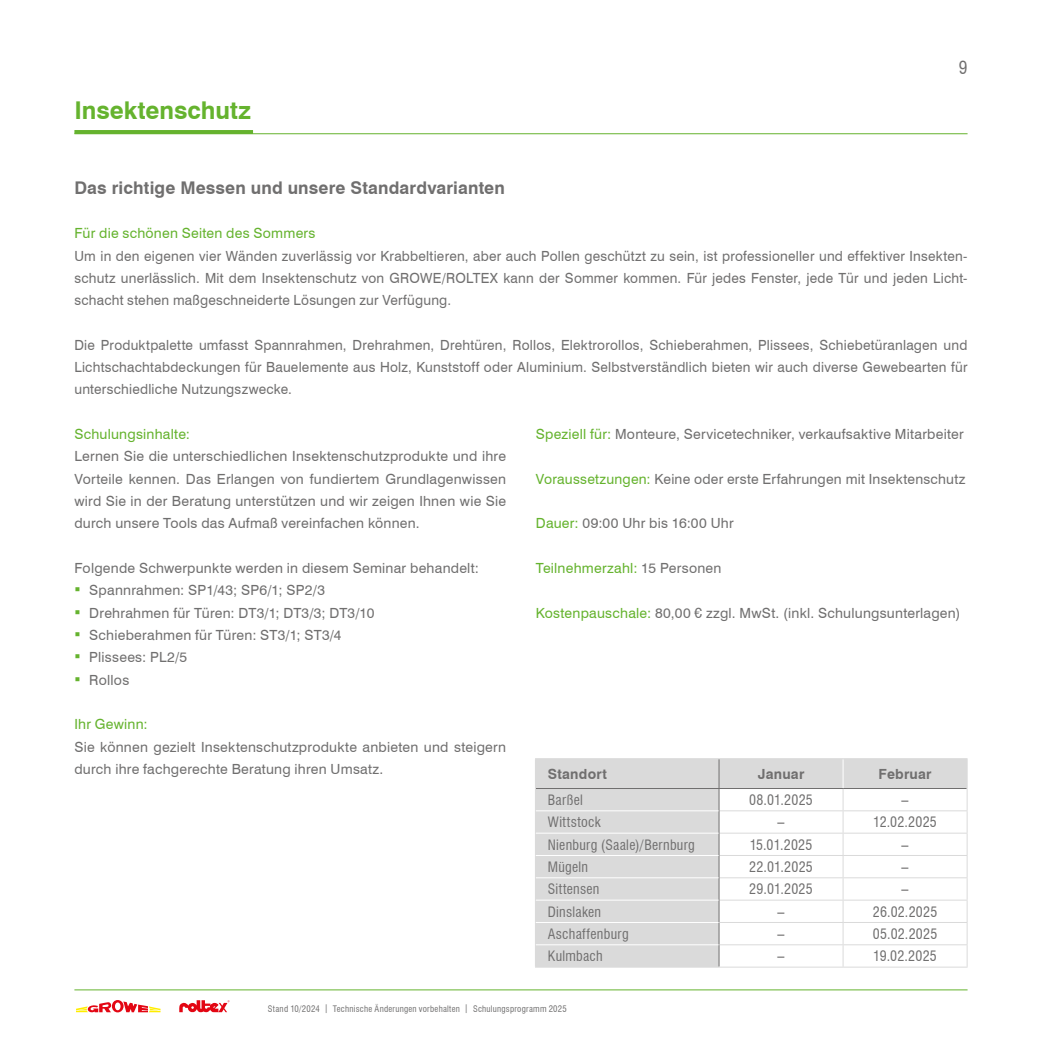
<style>
.page{position:relative;width:1042px;height:1042px;background:#fff}
.page>*{position:absolute;margin:0;border:0;box-sizing:border-box;transform-origin:0 0}
.GRW_01_THEMEN-HEAD_1zeilig_Bold_GRUEN_li{font:700 24.5px "Swiss 721 BT";color:#65b32e}
._02_HEAD_Bold_GRAU_links_10pt{font:700 17.5px "Swiss 721 BT";letter-spacing:.01em;color:#706f6f}
.t1{font:condensed 17.5px "Swiss 721 BT";color:#706f6f}
._04_TXT_Blocksatz_GRAU_8pt{font:14px/22.4px "Swiss 721 BT";letter-spacing:.015em;color:#706f6f;text-align:justify}
._05a_TXT_GRAU_links_8pt{font:14px "Swiss 721 BT";letter-spacing:.015em;color:#706f6f}
._05_TAB_ZAHL_Cond_GRAU_zentriert_8pt_ohne{font:condensed 14px "Swiss 721 BT";letter-spacing:.015em;color:#706f6f}
._06_TAB_ZAHL_Cond_GRAU_links_8pt_ohne_Ras{font:condensed 14px "Swiss 721 BT";letter-spacing:.02em;color:#706f6f}
._03c_INHALTS-SUB-HEAD_GRUEN_links_8pt{font:14px "Swiss 721 BT";letter-spacing:.015em;color:#65b32e}
._05a_TXT_GRAU_links_8pt-2{font:14px "Swiss 721 BT";letter-spacing:.015em;color:#65b32e}
._03_TAB_HEAD_GRAU_zentriert_8pt_ohne_Rast{font:700 14px "Swiss 721 BT";letter-spacing:.015em;color:#706f6f}
._02_TAB_HEAD_GRAU_links_8pt_ohne_Raster{font:700 14px "Swiss 721 BT";letter-spacing:.015em;color:#706f6f}
.t2{font:condensed 8.75px "Swiss 721 BT";letter-spacing:.03em;color:#706f6f}
.s1{font-family:"Arial";font-size:17.5px;color:#65b32e}
.s2{color:#65b32e}
.s3{color:#706f6f}
</style>
<div class="page">
<svg style="left:76px;top:1000px;width:84px;height:13px"></svg>
<svg style="left:179px;top:1000px;width:50px;height:13px"></svg>
<hr style="left:74px;top:133px;width:893px;height:1px;background:#65b32e">
<hr style="left:74px;top:130px;width:179px;height:4px;background:#65b32e">
<hr style="left:74px;top:989px;width:893px;height:1px;background:#65b32e">
<svg style="left:536px;top:759px;width:430px;height:207px;fill:#dadada"></svg>
<hr style="left:719px;top:788px;width:124px;height:1px;background:#706f6f">
<hr style="left:843px;top:788px;width:123px;height:1px;background:#706f6f">
<hr style="left:719px;top:810px;width:124px;height:1px;background:#dadada">
<hr style="left:843px;top:810px;width:124px;height:1px;background:#dadada">
<hr style="left:719px;top:833px;width:124px;height:1px;background:#dadada">
<hr style="left:843px;top:833px;width:124px;height:1px;background:#dadada">
<hr style="left:719px;top:855px;width:124px;height:1px;background:#dadada">
<hr style="left:843px;top:855px;width:124px;height:1px;background:#dadada">
<hr style="left:719px;top:877px;width:124px;height:1px;background:#dadada">
<hr style="left:843px;top:877px;width:124px;height:1px;background:#dadada">
<hr style="left:719px;top:899px;width:124px;height:1px;background:#dadada">
<hr style="left:843px;top:899px;width:124px;height:1px;background:#dadada">
<svg style="left:842px;top:759px;width:1px;height:207px"></svg>
<hr style="left:536px;top:788px;width:183px;height:1px;background:#706f6f">
<svg style="left:718px;top:759px;width:1px;height:207px"></svg>
<hr style="left:535px;top:758px;width:184px;height:1px;background:#dadada">
<hr style="left:719px;top:758px;width:124px;height:1px;background:#dadada">
<hr style="left:843px;top:758px;width:124px;height:1px;background:#dadada">
<hr style="left:719px;top:922px;width:124px;height:1px;background:#dadada">
<hr style="left:843px;top:922px;width:124px;height:1px;background:#dadada">
<svg style="left:535px;top:759px;width:1px;height:207px"></svg>
<hr style="left:719px;top:944px;width:124px;height:1px;background:#dadada">
<hr style="left:843px;top:944px;width:124px;height:1px;background:#dadada">
<svg style="left:966px;top:759px;width:1px;height:207px"></svg>
<hr style="left:535px;top:966px;width:184px;height:1px;background:#dadada">
<hr style="left:719px;top:966px;width:124px;height:1px;background:#dadada">
<hr style="left:843px;top:966px;width:124px;height:1px;background:#dadada">
<hr style="left:536px;top:810px;width:182px;height:1px;background:#fff">
<hr style="left:536px;top:833px;width:182px;height:1px;background:#fff">
<hr style="left:536px;top:855px;width:182px;height:1px;background:#fff">
<hr style="left:536px;top:877px;width:182px;height:1px;background:#fff">
<hr style="left:536px;top:899px;width:182px;height:1px;background:#fff">
<hr style="left:536px;top:922px;width:182px;height:1px;background:#fff">
<hr style="left:536px;top:944px;width:182px;height:1px;background:#fff">
<p class="GRW_01_THEMEN-HEAD_1zeilig_Bold_GRUEN_li" style="left:74px;top:95px;width:178px">Insektenschutz</p>
<p class="t1" style="left:959px;top:58px;width:10px">9</p>
<p class="_02_HEAD_Bold_GRAU_links_10pt" style="left:74px;top:177px;width:432px">Das richtige Messen und unsere Standardvarianten</p>
<p class="_03c_INHALTS-SUB-HEAD_GRUEN_links_8pt" style="left:74px;top:225px;width:243px">Für die schönen Seiten des Sommers</p>
<p class="_04_TXT_Blocksatz_GRAU_8pt" style="left:74px;top:244px;width:894px">Um in den eigenen vier Wänden zuverlässig vor Krabbeltieren, aber auch Pollen geschützt zu sein, ist professioneller und effektiver Insekten&shy;schutz unerlässlich. Mit dem Insektenschutz von GROWE/ROLTEX kann der Sommer kommen. Für jedes Fenster, jede Tür und jeden Licht&shy;schacht stehen maßgeschneiderte Lösungen zur Verfügung.</p>
<p class="_04_TXT_Blocksatz_GRAU_8pt" style="left:74px;top:333px;width:894px">Die Produktpalette umfasst Spannrahmen, Drehrahmen, Drehtüren, Rollos, Elektrorollos, Schieberahmen, Plissees, Schiebetüranlagen und Lichtschachtabdeckungen für Bauelemente aus Holz, Kunststoff oder Aluminium. Selbstverständlich bieten wir auch diverse Gewebearten für unterschiedliche Nutzungszwecke.</p>
<p class="_03c_INHALTS-SUB-HEAD_GRUEN_links_8pt" style="left:74px;top:426px;width:117px">Schulungsinhalte:</p>
<p class="_04_TXT_Blocksatz_GRAU_8pt" style="left:74px;top:445px;width:433px">Lernen Sie die unterschiedlichen Insektenschutzprodukte und ihre Vorteile kennen. Das Erlangen von fundiertem Grundlagenwissen wird Sie in der Beratung unterstützen und wir zeigen Ihnen wie Sie durch unsere Tools das Aufmaß vereinfachen können.</p>
<p class="_04_TXT_Blocksatz_GRAU_8pt" style="left:74px;top:557px;width:406px">Folgende Schwerpunkte werden in diesem Seminar behandelt:</p>
<p class="_04_TXT_Blocksatz_GRAU_8pt" style="left:74px;top:579px;width:252px"><span class="s1">▪</span> Spannrahmen: SP1/43; SP6/1; SP2/3</p>
<p class="_04_TXT_Blocksatz_GRAU_8pt" style="left:74px;top:601px;width:302px"><span class="s1">▪</span> Drehrahmen für Türen: DT3/1; DT3/3; DT3/10</p>
<p class="_04_TXT_Blocksatz_GRAU_8pt" style="left:74px;top:624px;width:269px"><span class="s1">▪</span> Schieberahmen für Türen: ST3/1; ST3/4</p>
<p class="_04_TXT_Blocksatz_GRAU_8pt" style="left:74px;top:646px;width:114px"><span class="s1">▪</span> Plissees: PL2/5</p>
<p class="_04_TXT_Blocksatz_GRAU_8pt" style="left:74px;top:668px;width:56px"><span class="s1">▪</span> Rollos</p>
<p class="_03c_INHALTS-SUB-HEAD_GRUEN_links_8pt" style="left:74px;top:716px;width:75px">Ihr Gewinn:</p>
<p class="_04_TXT_Blocksatz_GRAU_8pt" style="left:74px;top:735px;width:433px">Sie können gezielt Insektenschutzprodukte anbieten und steigern durch ihre fachgerechte Beratung ihren Umsatz.</p>
<p class="_05a_TXT_GRAU_links_8pt" style="left:536px;top:426px;width:429px"><span class="s2">Speziell für:</span> Monteure, Servicetechniker, verkaufsaktive Mitarbeiter</p>
<p class="_05a_TXT_GRAU_links_8pt" style="left:536px;top:470px;width:431px"><span class="s2">Voraussetzungen:</span> Keine oder erste Erfahrungen mit Insektenschutz</p>
<p class="_05a_TXT_GRAU_links_8pt" style="left:536px;top:515px;width:199px"><span class="s2">Dauer:</span> 09:00 Uhr bis 16:00 Uhr</p>
<p class="_05a_TXT_GRAU_links_8pt-2" style="left:536px;top:559px;width:187px">Teilnehmerzahl: <span class="s3">15 Personen</span></p>
<p class="_05a_TXT_GRAU_links_8pt" style="left:536px;top:604px;width:426px"><span class="s2">Kostenpauschale:</span> 80,00 € zzgl. MwSt. (inkl. Schulungsunterlagen)</p>
<p class="_02_TAB_HEAD_GRAU_links_8pt_ohne_Raster" style="left:548px;top:765px;width:60px">Standort</p>
<p class="_03_TAB_HEAD_GRAU_zentriert_8pt_ohne_Rast" style="left:758px;top:765px;width:48px">Januar</p>
<p class="_03_TAB_HEAD_GRAU_zentriert_8pt_ohne_Rast" style="left:878px;top:765px;width:55px">Februar</p>
<p class="_06_TAB_ZAHL_Cond_GRAU_links_8pt_ohne_Ras" style="left:548px;top:791px;width:37px">Barßel</p>
<p class="_05_TAB_ZAHL_Cond_GRAU_zentriert_8pt_ohne" style="left:749px;top:791px;width:65px">08.01.2025</p>
<p class="_05_TAB_ZAHL_Cond_GRAU_zentriert_8pt_ohne" style="left:901px;top:791px;width:8px">–</p>
<p class="_06_TAB_ZAHL_Cond_GRAU_links_8pt_ohne_Ras" style="left:548px;top:814px;width:54px">Wittstock</p>
<p class="_05_TAB_ZAHL_Cond_GRAU_zentriert_8pt_ohne" style="left:777px;top:814px;width:8px">–</p>
<p class="_05_TAB_ZAHL_Cond_GRAU_zentriert_8pt_ohne" style="left:873px;top:814px;width:65px">12.02.2025</p>
<p class="_06_TAB_ZAHL_Cond_GRAU_links_8pt_ohne_Ras" style="left:548px;top:836px;width:148px">Nienburg (Saale)/Bernburg</p>
<p class="_05_TAB_ZAHL_Cond_GRAU_zentriert_8pt_ohne" style="left:750px;top:836px;width:64px">15.01.2025</p>
<p class="_05_TAB_ZAHL_Cond_GRAU_zentriert_8pt_ohne" style="left:901px;top:836px;width:8px">–</p>
<p class="_06_TAB_ZAHL_Cond_GRAU_links_8pt_ohne_Ras" style="left:548px;top:858px;width:42px">Mügeln</p>
<p class="_05_TAB_ZAHL_Cond_GRAU_zentriert_8pt_ohne" style="left:749px;top:858px;width:65px">22.01.2025</p>
<p class="_05_TAB_ZAHL_Cond_GRAU_zentriert_8pt_ohne" style="left:901px;top:858px;width:8px">–</p>
<p class="_06_TAB_ZAHL_Cond_GRAU_links_8pt_ohne_Ras" style="left:548px;top:881px;width:53px">Sittensen</p>
<p class="_05_TAB_ZAHL_Cond_GRAU_zentriert_8pt_ohne" style="left:749px;top:881px;width:65px">29.01.2025</p>
<p class="_05_TAB_ZAHL_Cond_GRAU_zentriert_8pt_ohne" style="left:901px;top:881px;width:8px">–</p>
<p class="_06_TAB_ZAHL_Cond_GRAU_links_8pt_ohne_Ras" style="left:548px;top:903px;width:55px">Dinslaken</p>
<p class="_05_TAB_ZAHL_Cond_GRAU_zentriert_8pt_ohne" style="left:777px;top:903px;width:8px">–</p>
<p class="_05_TAB_ZAHL_Cond_GRAU_zentriert_8pt_ohne" style="left:873px;top:903px;width:66px">26.02.2025</p>
<p class="_06_TAB_ZAHL_Cond_GRAU_links_8pt_ohne_Ras" style="left:548px;top:925px;width:82px">Aschaffenburg</p>
<p class="_05_TAB_ZAHL_Cond_GRAU_zentriert_8pt_ohne" style="left:777px;top:925px;width:8px">–</p>
<p class="_05_TAB_ZAHL_Cond_GRAU_zentriert_8pt_ohne" style="left:873px;top:925px;width:66px">05.02.2025</p>
<p class="_06_TAB_ZAHL_Cond_GRAU_links_8pt_ohne_Ras" style="left:548px;top:948px;width:56px">Kulmbach</p>
<p class="_05_TAB_ZAHL_Cond_GRAU_zentriert_8pt_ohne" style="left:777px;top:948px;width:8px">–</p>
<p class="_05_TAB_ZAHL_Cond_GRAU_zentriert_8pt_ohne" style="left:873px;top:948px;width:65px">19.02.2025</p>
<p class="t2" style="left:268px;top:1004px;width:300px">Stand 10/2024 | Technische Änderungen vorbehalten | Schulungsprogramm 2025</p>
</div>
